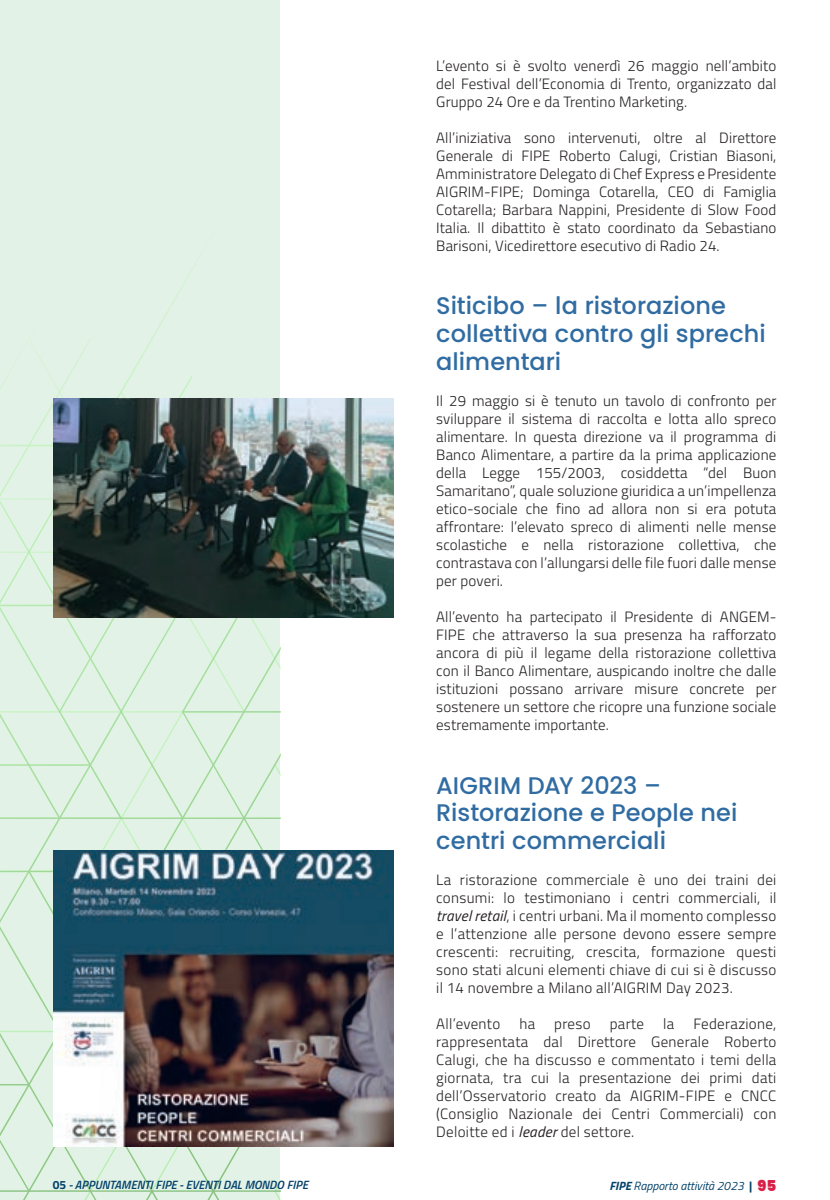
<style>
.page{position:relative;width:830px;height:1200px;background:#fff}
.page>*{position:absolute;margin:0;border:0;box-sizing:border-box;transform-origin:0 0}
.t1{font:500 24px/27.8px "Poppins";color:#306ca2}
.t2{font:300 15px/18px "Titillium Web";letter-spacing:.01em;color:#231f20;text-align:justify}
.t3{font:italic 600 12px "Titillium Web";color:#044269}
.t4{font:italic 12px "Titillium Web";color:#044269}
.s1{font-weight:700;font-style:normal}
.s2{font-weight:400;font-style:italic}
.s3{font-weight:700}
.s4{font-family:"Poppins";font-weight:900;font-style:normal;font-size:15px;color:#d91e47}
</style>
<div class="page">
<div style="left:0;top:0;width:280px;height:1200px;background:#e3f2e7"></div>
<img style="left:54px;top:398px;width:340px;height:220px">
<img style="left:54px;top:850px;width:340px;height:296px">
<p class="t3" style="left:53px;top:1175px;width:257px"><span class="s1">05</span> - APPUNTAMENTI FIPE - EVENTI DAL MONDO FIPE</p>
<p class="t2" style="left:436px;top:56px;width:342px">L’evento si è svolto venerdì 26 maggio nell’ambito del Festival dell’Economia di Trento, organizzato dal Gruppo 24 Ore e da Trentino Marketing.</p>
<p class="t2" style="left:436px;top:128px;width:342px">All’iniziativa sono intervenuti, oltre al Direttore Generale di FIPE Roberto Calugi, Cristian Biasoni, Amministratore Delegato di Chef Express e Presidente AIGRIM-FIPE; Dominga Cotarella, CEO di Famiglia Cotarella; Barbara Nappini, Presidente di Slow Food Italia. Il dibattito è stato coordinato da Sebastiano Barisoni, Vicedirettore esecutivo di Radio 24.</p>
<h1 class="t1" style="left:436px;top:292px;width:331px">Siticibo – la ristorazione collettiva contro gli sprechi alimentari</h1>
<p class="t2" style="left:436px;top:391px;width:342px">Il 29 maggio si è tenuto un tavolo di confronto per sviluppare il sistema di raccolta e lotta allo spreco alimentare. In questa direzione va il programma di Banco Alimentare, a partire da la prima applicazione della Legge 155/2003, cosiddetta “del Buon Samaritano”, quale soluzione giuridica a un’impellenza etico-sociale che fino ad allora non si era potuta affrontare: l’elevato spreco di alimenti nelle mense scolastiche e nella ristorazione collettiva, che contrastava con l’allungarsi delle file fuori dalle mense per poveri.</p>
<p class="t2" style="left:436px;top:607px;width:342px">All’evento ha partecipato il Presidente di ANGEM-FIPE che attraverso la sua presenza ha rafforzato ancora di più il legame della ristorazione collettiva con il Banco Alimentare, auspicando inoltre che dalle istituzioni possano arrivare misure concrete per sostenere un settore che ricopre una funzione sociale estremamente importante.</p>
<h1 class="t1" style="left:436px;top:771px;width:303px">AIGRIM DAY 2023 –<br>Ristorazione e People nei centri commerciali</h1>
<p class="t2" style="left:436px;top:870px;width:342px">La ristorazione commerciale è uno dei traini dei consumi: lo testimoniano i centri commerciali, il <span class="s2">travel retail</span>, i centri urbani. Ma il momento complesso e l’attenzione alle persone devono essere sempre crescenti: recruiting, crescita, formazione questi sono stati alcuni elementi chiave di cui si è discusso il 14 novembre a Milano all’AIGRIM Day 2023.</p>
<p class="t2" style="left:436px;top:1014px;width:66px">All’evento</p>
<p class="t2" style="left:519px;top:1014px;width:17px">ha</p>
<p class="t2" style="left:554px;top:1014px;width:38px">preso</p>
<p class="t2" style="left:610px;top:1014px;width:36px">parte</p>
<p class="t2" style="left:663px;top:1014px;width:13px">la</p>
<p class="t2" style="left:436px;top:1014px;width:342px;text-indent:257px">Federazione, rappresentata dal Direttore Generale Roberto Calugi, che ha discusso e commentato i temi della giornata, tra cui la presentazione dei primi dati dell’Osservatorio creato da AIGRIM-FIPE e CNCC (Consiglio Nazionale dei Centri Commerciali) con Deloitte ed i <span class="s2">leader</span> del settore.</p>
<p class="t4" style="left:609px;top:1176px;width:168px"><span class="s3">FIPE</span> Rapporto attività 2023 <span class="s1">|</span> <span class="s4">95</span></p>
</div>
